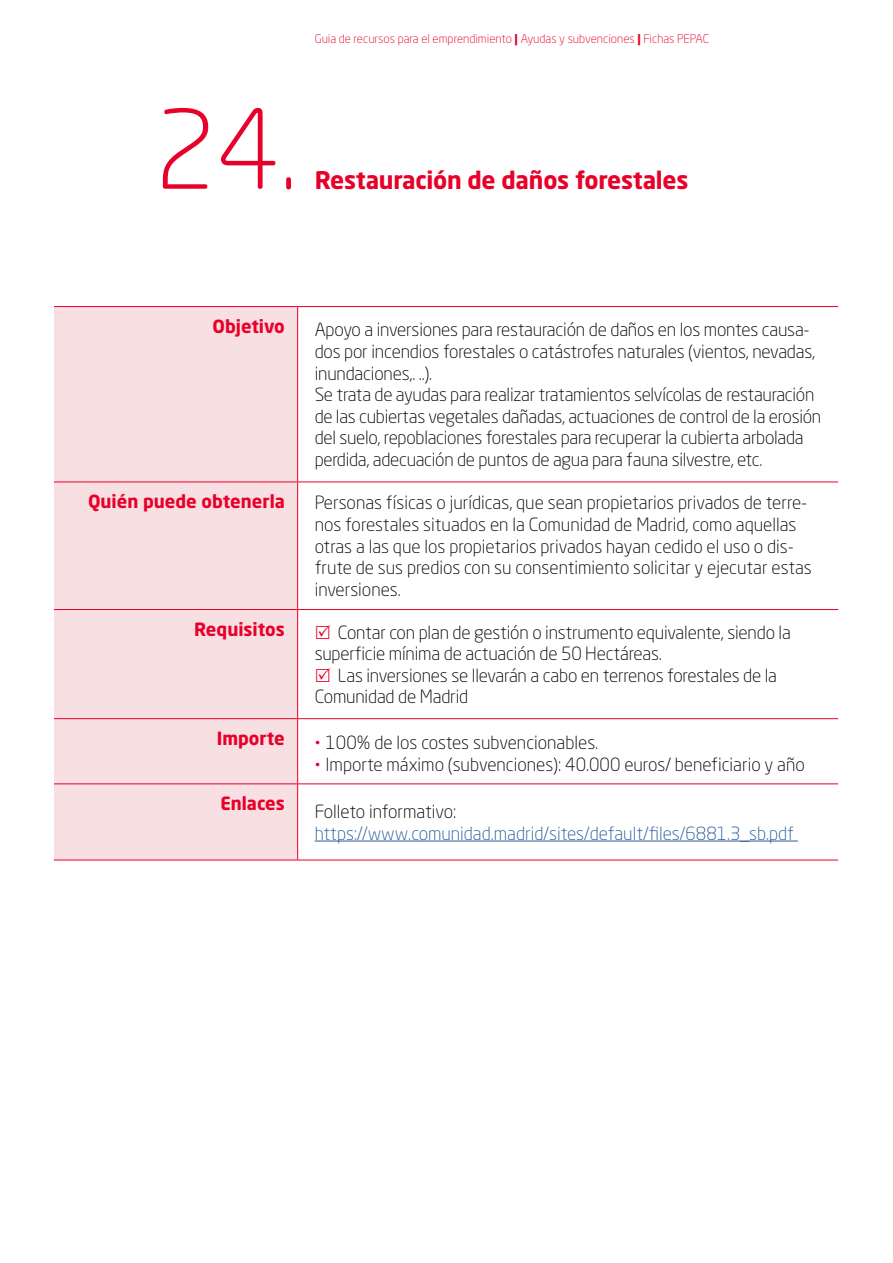
<style>
.page{position:relative;width:893px;height:1263px;background:#fff}
.page>*{position:absolute;margin:0;border:0;box-sizing:border-box;transform-origin:0 0}
.t1{font:300 108px "Neo Sans Std";color:#e8002a}
.t2{font:700 24px "Neo Sans Std";letter-spacing:-.01em;color:#e8002a}
.t3{font:300 18px/21.6px "Neo Sans Std";letter-spacing:-.01em;color:#000}
.t4{font:300 18px "Neo Sans Std";color:#275b9b}
.t5{font:700 18px "Neo Sans Std";color:#e8002a}
.t6{font:300 12px "Neo Sans Std";color:#e8002a}
.s1{font-weight:700}
.s2{font-family:"Montserrat";font-weight:700;color:#e8002a}
</style>
<div class="page">
<div style="left:54px;top:307px;width:243px;height:553px;background:#f8e0e2"></div>
<hr style="left:298px;top:306px;width:540px;height:1px;background:#e8002a">
<hr style="left:297px;top:307px;width:1px;height:175px;background:#e8002a">
<hr style="left:298px;top:482px;width:540px;height:1px;background:#e8002a">
<hr style="left:297px;top:482px;width:1px;height:127px;background:#e8002a">
<hr style="left:298px;top:609px;width:540px;height:1px;background:#e8002a">
<hr style="left:297px;top:610px;width:1px;height:108px;background:#e8002a">
<hr style="left:298px;top:718px;width:540px;height:1px;background:#e8002a">
<hr style="left:297px;top:719px;width:1px;height:64px;background:#e8002a">
<hr style="left:298px;top:783px;width:540px;height:1px;background:#e8002a">
<hr style="left:297px;top:784px;width:1px;height:76px;background:#e8002a">
<hr style="left:298px;top:860px;width:540px;height:1px;background:#e8002a">
<hr style="left:54px;top:306px;width:244px;height:1px;background:#e8002a">
<hr style="left:54px;top:482px;width:244px;height:1px;background:#e8002a">
<hr style="left:54px;top:609px;width:244px;height:1px;background:#e8002a">
<hr style="left:54px;top:718px;width:244px;height:1px;background:#e8002a">
<hr style="left:54px;top:783px;width:244px;height:1px;background:#e8002a">
<hr style="left:54px;top:860px;width:244px;height:1px;background:#e8002a">
<hr style="left:315px;top:841px;width:483px;height:1px;background:#275b9b">
<p class="t6" style="left:315px;top:32px;width:396px">Guia de recursos para el emprendimiento <span class="s1">|</span> Ayudas y subvenciones <span class="s1">|</span> Fichas PEPAC</p>
<h1 class="t1" style="left:154px;top:85px;width:145px">24.</h1>
<h2 class="t2" style="left:315px;top:165px;width:375px">Restauración de daños forestales</h2>
<p class="t5" style="left:212px;top:315px;width:74px">Objetivo</p>
<p class="t3" style="left:315px;top:319px;width:508px">Apoyo a inversiones para restauración de daños en los montes causa&shy;dos por incendios forestales o catástrofes naturales (vientos, nevadas, inundaciones,. ..).<br>Se trata de ayudas para realizar tratamientos selvícolas de restauración de las cubiertas vegetales dañadas, actuaciones de control de la erosión del suelo, repoblaciones forestales para recuperar la cubierta arbolada perdida, adecuación de puntos de agua para fauna silvestre, etc.</p>
<p class="t5" style="left:88px;top:490px;width:198px">Quién puede obtenerla</p>
<p class="t3" style="left:315px;top:492px;width:499px">Personas físicas o jurídicas, que sean propietarios privados de terre&shy;nos forestales situados en la Comunidad de Madrid, como aquellas otras a las que los propietarios privados hayan cedido el uso o dis&shy;frute de sus predios con su consentimiento solicitar y ejecutar estas inversiones.</p>
<p class="t5" style="left:194px;top:618px;width:92px">Requisitos</p>
<p class="t3" style="left:315px;top:621px;width:478px;text-indent:23px">Contar con plan de gestión o instrumento equivalente, siendo la superficie mínima de actuación de 50 Hectáreas.</p>
<p class="t3" style="left:315px;top:664px;width:464px;text-indent:23px">Las inversiones se llevarán a cabo en terrenos forestales de la<br>Comunidad de Madrid</p>
<p class="t5" style="left:217px;top:727px;width:70px">Importe</p>
<p class="t3" style="left:315px;top:732px;width:492px"><span class="s2">·</span> 100% de los costes subvencionables.<br><span class="s2">·</span> Importe máximo (subvenciones): 40.000 euros/ beneficiario y año</p>
<p class="t5" style="left:220px;top:792px;width:66px">Enlaces</p>
<p class="t3" style="left:315px;top:800px;width:143px">Folleto informativo:</p>
<p class="t4" style="left:315px;top:822px;width:481px">https://www.comunidad.madrid/sites/default/files/6881.3_sb.pdf</p>
</div>
